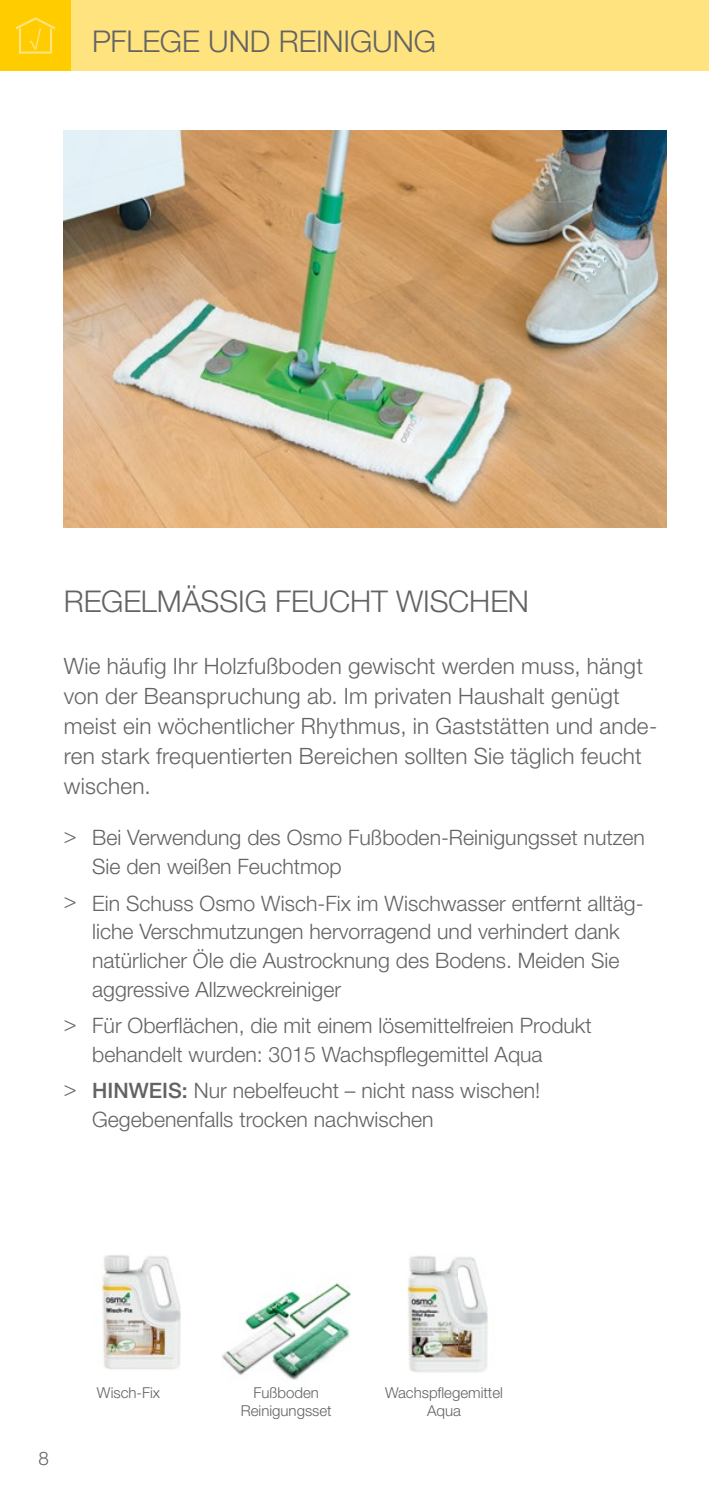
<style>
.page{position:relative;width:709px;height:1489px;background:#fff}
.page>*{position:absolute;margin:0;border:0;box-sizing:border-box;transform-origin:0 0}
.t1{font:300 30px "Helvetica Neue";letter-spacing:-.005em;color:#646363}
.t2{font:300 22.5px/30px "Helvetica Neue";letter-spacing:.01em;color:#646363}
.t3{font:300 21.25px/28.8px "Helvetica Neue";color:#646363}
.t4{font:300 18.75px "Helvetica Neue";color:#646363}
.t5{font:300 15px/18px "Helvetica Neue";color:#646363;text-align:center}
.s1{font-weight:500}
</style>
<div class="page">
<div style="left:71px;top:0;width:638px;height:71px;background:#ffe37e"></div>
<div style="left:0;top:0;width:71px;height:71px;background:#fc0"></div>
<svg style="left:15px;top:17px;width:41px;height:37px"></svg>
<img style="left:64px;top:131px;width:602px;height:397px">
<img style="left:222px;top:1283px;width:129px;height:97px">
<img style="left:100px;top:1255px;width:81px;height:115px">
<img style="left:407px;top:1256px;width:81px;height:116px">
<h1 class="t1" style="left:92px;top:23px;width:345px">PFLEGE UND REINIGUNG</h1>
<h1 class="t1" style="left:64px;top:583px;width:466px">REGELMÄSSIG FEUCHT WISCHEN</h1>
<p class="t2" style="left:64px;top:650px;width:595px">Wie häufig Ihr Holzfußboden gewischt werden muss, hängt von der Beanspruchung ab. Im privaten Haushalt genügt meist ein wöchentlicher Rhythmus, in Gaststätten und ande&shy;ren stark frequentierten Bereichen sollten Sie täglich feucht wischen.</p>
<p class="t3" style="left:92px;top:823px;width:554px;text-indent:-28px">&gt; Bei Verwendung des Osmo Fußboden-Reinigungsset nutzen<br>Sie den weißen Feuchtmop</p>
<p class="t3" style="left:92px;top:888px;width:553px;text-indent:-28px">&gt; Ein Schuss Osmo Wisch-Fix im Wischwasser entfernt alltäg&shy;liche Verschmutzungen hervorragend und verhindert dank natürlicher Öle die Austrocknung des Bodens. Meiden Sie aggressive Allzweckreiniger</p>
<p class="t3" style="left:92px;top:1010px;width:501px;text-indent:-28px">&gt; Für Oberflächen, die mit einem lösemittelfreien Produkt behandelt wurden: 3015 Wachspflegemittel Aqua</p>
<p class="t3" style="left:92px;top:1075px;width:449px;text-indent:-28px">&gt; <span class="s1">HINWEIS:</span> Nur nebelfeucht – nicht nass wischen!<br>Gegebenenfalls trocken nachwischen</p>
<p class="t4" style="left:38px;top:1446px;width:12px">8</p>
<p class="t5" style="left:97px;top:1382px;width:65px">Wisch-Fix</p>
<p class="t5" style="left:241px;top:1382px;width:92px">Fußboden<br>Reinigungsset</p>
<p class="t5" style="left:385px;top:1382px;width:119px">Wachspflegemittel<br>Aqua</p>
</div>
